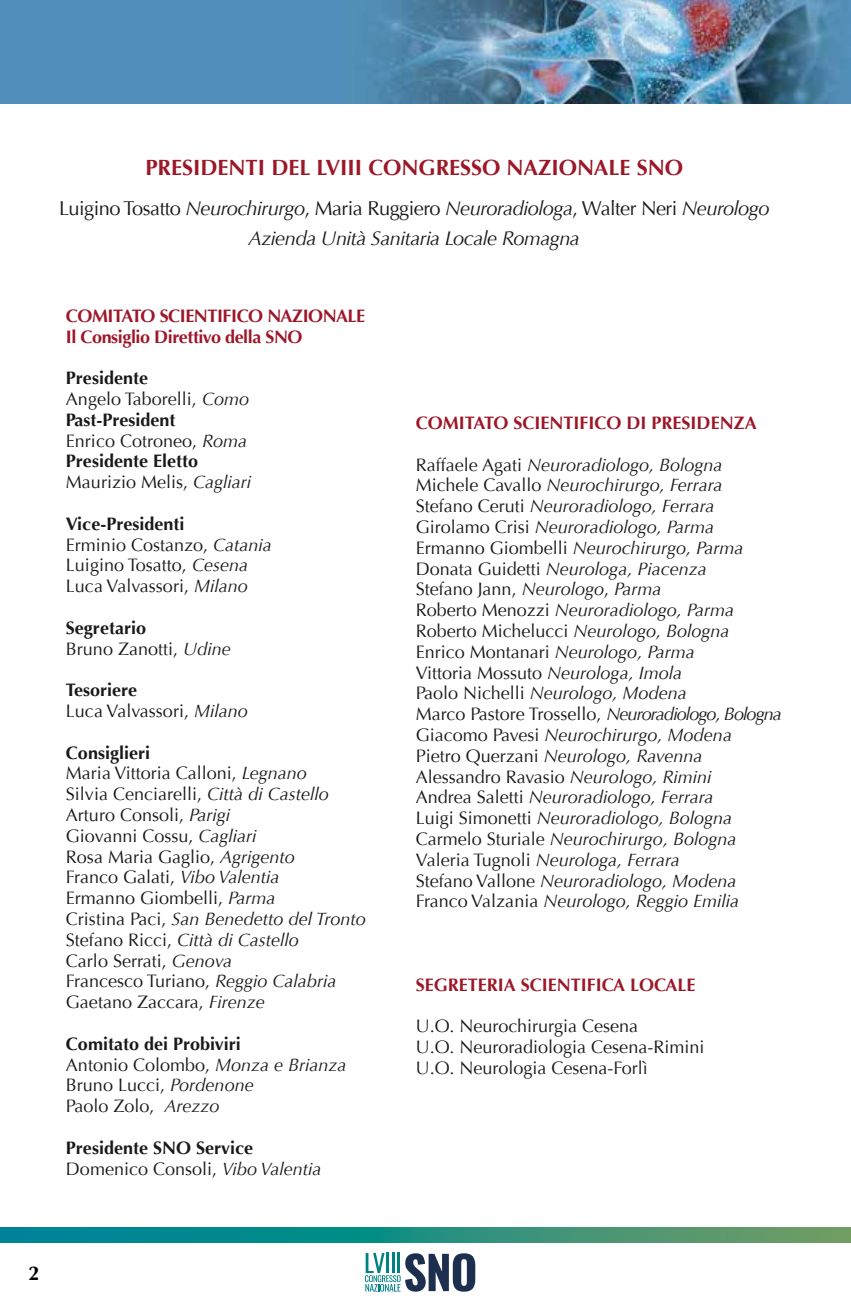
<style>
.page{position:relative;width:851px;height:1304px;background:#fff}
.page>*{position:absolute;margin:0;border:0;box-sizing:border-box;transform-origin:0 0}
.t1{font:700 22px "Optima";color:#9c1829}
.t2{font:italic 20px/30px "Optima";letter-spacing:-.025em;color:#1a181b;text-align:center}
.t3{font:700 20px "Optima";color:#000}
.t4{font:italic 18px/20.8px "Optima";color:#1a181b}
.t5{font:18px/20.8px "Optima";color:#1a181b}
.t6{font:700 18px "Optima";color:#9c1829}
.t7{font:700 18px/20.8px "Optima";letter-spacing:-.025em;color:#9c1829}
.t8{font:700 18px/20.8px "Optima";color:#1a181b}
.s1{font-style:normal}
.s2{font-weight:700}
.s3{font-style:italic}
.s4{font-weight:400}
.s5{font-weight:400;font-style:italic}
</style>
<div class="page">
<svg style="left:0;top:1228px;width:850px;height:15px"></svg>
<svg style="left:850px;top:1228px;width:1px;height:15px"></svg>
<svg style="left:365px;top:1253px;width:110px;height:39px"></svg>
<img style="left:0;top:0;width:851px;height:104px">
<p class="t1" style="left:145px;top:155px;width:539px">PRESIDENTI DEL LVIII CONGRESSO NAZIONALE SNO</p>
<p class="t2" style="left:59px;top:194px;width:711px"><span class="s1">Luigino Tosatto</span> Neurochirurgo<span class="s1">, Maria Ruggiero</span> Neuroradiologa<span class="s1">, Walter Neri</span> Neurologo<br>Azienda Unità Sanitaria Locale Romagna</p>
<p class="t7" style="left:66px;top:305px;width:300px">COMITATO SCIENTIFICO NAZIONALE<br>Il Consiglio Direttivo della SNO</p>
<p class="t5" style="left:66px;top:368px;width:187px"><span class="s2">Presidente<br></span>Angelo Taborelli, <span class="s3">Como<br></span><span class="s2">Past-President<br></span>Enrico Cotroneo, <span class="s3">Roma<br></span><span class="s2">Presidente Eletto<br></span>Maurizio Melis, <span class="s3">Cagliari</span></p>
<p class="t5" style="left:66px;top:513px;width:207px"><span class="s2">Vice-Presidenti<br></span>Erminio Costanzo, <span class="s3">Catania<br></span>Luigino Tosatto, <span class="s3">Cesena<br></span>Luca Valvassori, <span class="s3">Milano</span></p>
<p class="t5" style="left:66px;top:617px;width:166px"><span class="s2">Segretario<br></span>Bruno Zanotti, <span class="s3">Udine</span></p>
<p class="t5" style="left:66px;top:680px;width:183px"><span class="s2">Tesoriere<br></span>Luca Valvassori, <span class="s3">Milano</span></p>
<p class="t5" style="left:66px;top:742px;width:301px"><span class="s2">Consiglieri<br></span>Maria Vittoria Calloni, <span class="s3">Legnano<br></span>Silvia Cenciarelli, <span class="s3">Città di Castello<br></span>Arturo Consoli, <span class="s3">Parigi<br></span>Giovanni Cossu, <span class="s3">Cagliari<br></span>Rosa Maria Gaglio, <span class="s3">Agrigento<br></span>Franco Galati, <span class="s3">Vibo Valentia<br></span>Ermanno Giombelli, <span class="s3">Parma<br></span>Cristina Paci, <span class="s3">San Benedetto del Tronto<br></span>Stefano Ricci, <span class="s3">Città di Castello<br></span>Carlo Serrati, <span class="s3">Genova<br></span>Francesco Turiano, <span class="s3">Reggio Calabria<br></span>Gaetano Zaccara, <span class="s3">Firenze</span></p>
<p class="t5" style="left:66px;top:1033px;width:282px"><span class="s2">Comitato dei Probiviri<br></span>Antonio Colombo, <span class="s3">Monza e Brianza<br></span>Bruno Lucci, <span class="s3">Pordenone<br></span>Paolo Zolo, <span class="s3">Arezzo</span></p>
<p class="t8" style="left:66px;top:1137px;width:257px">Presidente SNO Service<br><span class="s4">Domenico Consoli,</span> <span class="s5">Vibo Valentia</span></p>
<p class="t6" style="left:415px;top:412px;width:342px">COMITATO SCIENTIFICO DI PRESIDENZA</p>
<p class="t4" style="left:415px;top:454px;width:367px"><span class="s1">Raffaele Agati</span> Neuroradiologo, Bologna <span class="s1">Michele Cavallo</span> Neurochirurgo, Ferrara <span class="s1">Stefano Ceruti</span> Neuroradiologo, Ferrara <span class="s1">Girolamo Crisi</span> Neuroradiologo, Parma <span class="s1">Ermanno Giombelli</span> Neurochirurgo, Parma <span class="s1">Donata Guidetti</span> Neurologa, Piacenza<br><span class="s1">Stefano Jann,</span> Neurologo<span class="s1">,</span> Parma<br><span class="s1">Roberto Menozzi</span> Neuroradiologo, Parma <span class="s1">Roberto Michelucci</span> Neurologo, Bologna <span class="s1">Enrico Montanari</span> Neurologo, Parma<br><span class="s1">Vittoria Mossuto</span> Neurologa, Imola<br><span class="s1">Paolo Nichelli</span> Neurologo, Modena<br><span class="s1">Marco Pastore Trossello,</span> Neuroradiologo, Bologna <span class="s1">Giacomo Pavesi</span> Neurochirurgo, Modena<br><span class="s1">Pietro Querzani</span> Neurologo, Ravenna <span class="s1">Alessandro Ravasio</span> Neurologo, Rimini<br><span class="s1">Andrea Saletti</span> Neuroradiologo, Ferrara<br><span class="s1">Luigi Simonetti</span> Neuroradiologo, Bologna <span class="s1">Carmelo Sturiale</span> Neurochirurgo, Bologna <span class="s1">Valeria Tugnoli</span> Neurologa, Ferrara<br><span class="s1">Stefano Vallone</span> Neuroradiologo, Modena <span class="s1">Franco Valzania</span> Neurologo, Reggio Emilia</p>
<p class="t6" style="left:415px;top:974px;width:281px">SEGRETERIA SCIENTIFICA LOCALE</p>
<p class="t5" style="left:415px;top:1016px;width:290px">U.O. Neurochirurgia Cesena<br>U.O. Neuroradiologia Cesena-Rimini<br>U.O. Neurologia Cesena-Forlì</p>
<p class="t3" style="left:28px;top:1261px;width:13px">2</p>
</div>
